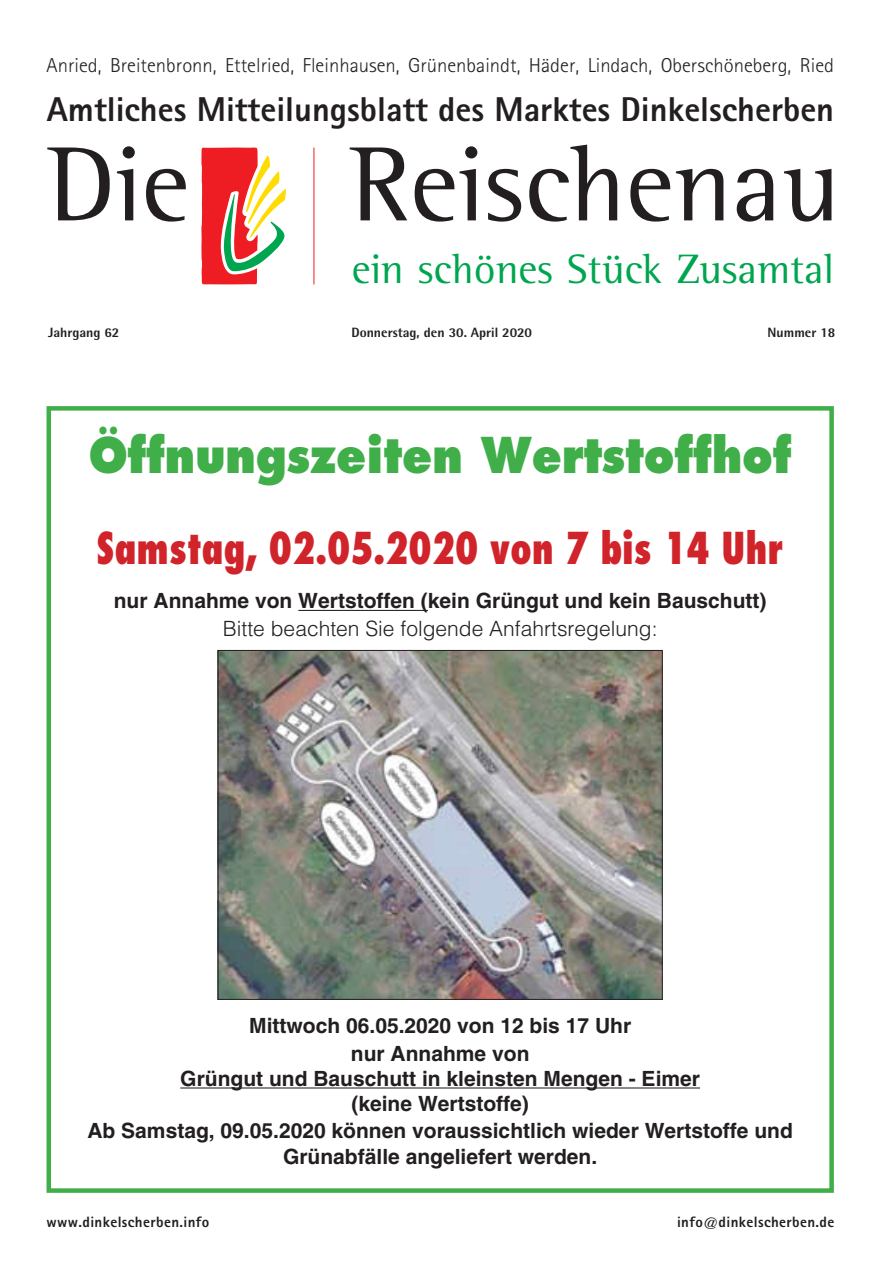
<style>
.page{position:relative;width:881px;height:1263px;background:#fff}
.page>*{position:absolute;margin:0;border:0;box-sizing:border-box;transform-origin:0 0}
.t1{font:108.3px "Agfa Rotis Semi Serif";color:#231f20}
.t2{font:800 48px "Futura LT";color:#40ae49;scale:.9 1}
.t3{font:800 condensed 42.75px "Futura LT";color:#d1232a;scale:.9 1}
.t4{font:42.15px "Agfa Rotis Semi Serif";color:#00a54f}
.t5{font:800 34.5px "Agfa Rotis Sans Serif";color:#231f20}
.t6{font:700 21px/25.2px "Helvetica LT";color:#231f20;text-align:center}
.t7{font:300 21px "Helvetica LT";color:#231f20}
.t8{font:300 20.1px "Agfa Rotis Sans Serif";color:#231f20}
.t9{font:800 15px "Agfa Rotis Sans Serif";letter-spacing:.025em;color:#231f20}
.t10{font:800 13.5px "Agfa Rotis Semisans";color:#231f20}
</style>
<div class="page">
<hr style="left:313px;top:148px;width:1px;height:136px;background:#ee1d23">
<svg style="left:201px;top:147px;width:85px;height:138px"></svg>
<hr style="left:298px;top:610px;width:130px;height:1px;background:#231f20">
<hr style="left:180px;top:1087px;width:519px;height:1px;background:#231f20">
<img style="left:220px;top:652px;width:440px;height:346px">
<div style="left:218px;top:650px;width:444px;height:350px;border:1px solid #231f20"></div>
<div style="left:46px;top:406px;width:787px;height:787px;border:4px solid #40ae49"></div>
<p class="t8" style="left:47px;top:53px;width:788px">Anried, Breitenbronn, Ettelried, Fleinhausen, Grünenbaindt, Häder, Lindach, Oberschöneberg, Ried</p>
<h3 class="t5" style="left:47px;top:87px;width:788px">Amtliches Mitteilungsblatt des Marktes Dinkelscherben</h3>
<h1 class="t1" style="left:48px;top:121px;width:143px">Die</h1>
<h1 class="t1" style="left:350px;top:121px;width:490px">Reischenau</h1>
<h3 class="t4" style="left:352px;top:244px;width:483px">ein schönes Stück Zusamtal</h3>
<p class="t10" style="left:48px;top:323px;width:73px">Jahrgang 62</p>
<p class="t10" style="left:351px;top:323px;width:182px">Donnerstag, den 30. April 2020</p>
<p class="t10" style="left:767px;top:323px;width:69px">Nummer 18</p>
<h2 class="t2" style="left:89px;top:425px;width:782px">Öffnungszeiten Wertstoffhof</h2>
<h3 class="t3" style="left:96px;top:522px;width:765px">Samstag, 02.05.2020 von 7 bis 14 Uhr</h3>
<p class="t6" style="left:114px;top:588px;width:654px">nur Annahme von Wertstoffen (kein Grüngut und kein Bauschutt)</p>
<p class="t7" style="left:223px;top:615px;width:436px">Bitte beachten Sie folgende Anfahrtsregelung:</p>
<p class="t6" style="left:249px;top:1012px;width:383px;line-height:27.3px">Mittwoch 06.05.2020 von 12 bis 17 Uhr nur Annahme von</p>
<p class="t6" style="left:180px;top:1065px;width:521px">Grüngut und Bauschutt in kleinsten Mengen - Eimer (keine Wertstoffe)</p>
<p class="t6" style="left:87px;top:1118px;width:706px">Ab Samstag, 09.05.2020 können voraussichtlich wieder Wertstoffe und<br>Grünabfälle angeliefert werden.</p>
<p class="t9" style="left:46px;top:1212px;width:164px">www.dinkelscherben.info</p>
<p class="t9" style="left:676px;top:1212px;width:159px">info@dinkelscherben.de</p>
</div>
